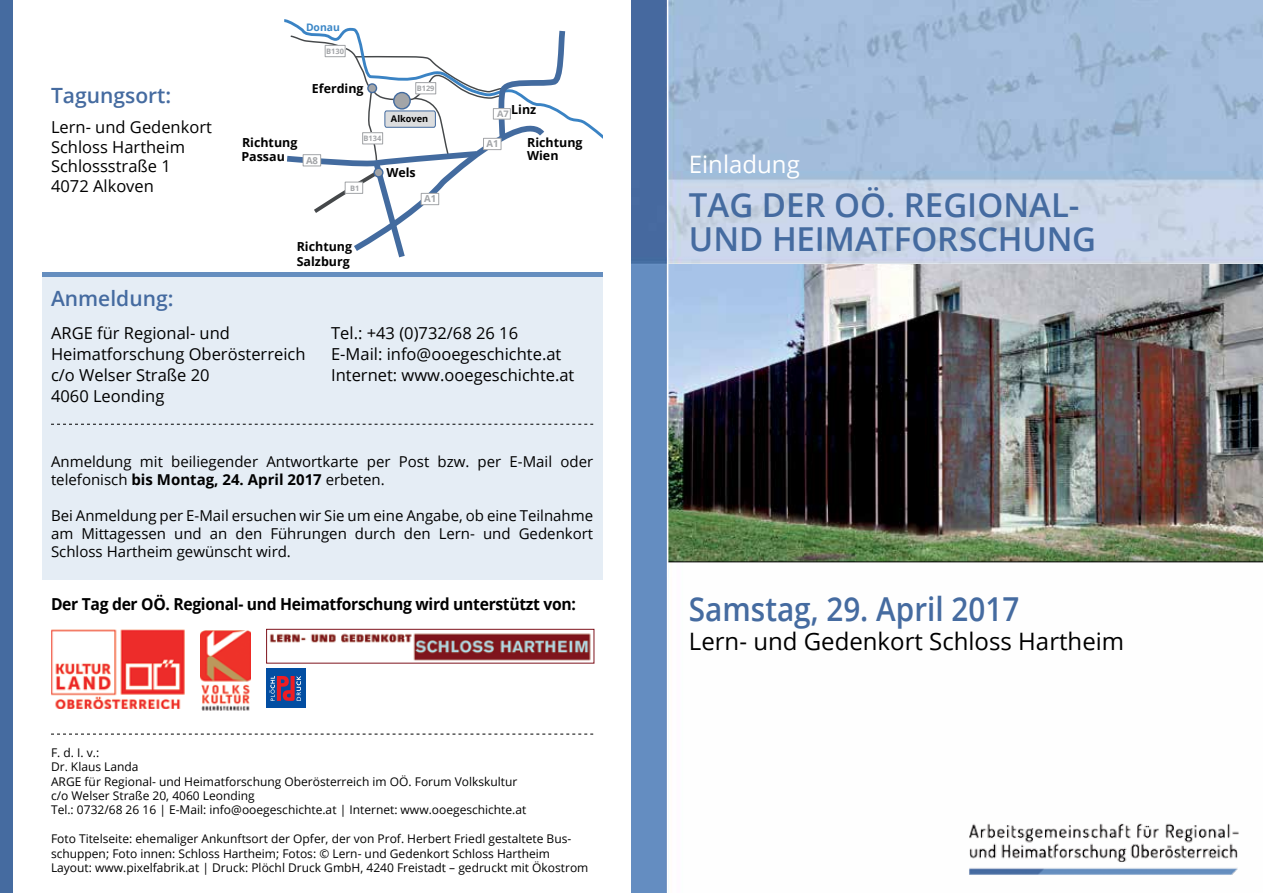
<style>
.page{position:relative;width:1263px;height:893px;background:#fff}
.page>*{position:absolute;margin:0;border:0;box-sizing:border-box;transform-origin:0 0}
.t1{font:600 33px/34.5px "Open Sans";color:#456ba0}
.t2{font:600 33px "Open Sans";color:#456ba0;scale:.9 1}
.t3{font:24px "Open Sans";color:#000}
.t4{font:24px "Open Sans";color:#fff}
.t5{font:600 21px "Open Sans";color:#456ba0}
.t6{font:16.5px/21px "Open Sans";color:#000}
.t7{font:700 16.5px "Open Sans";letter-spacing:-.02em;color:#000;scale:.95 1}
.t8{font:15px/18px "Open Sans";color:#000}
.t9{font:700 12.45px/14.2px "Open Sans";color:#000}
.t10{font:12px/14.4px "Open Sans";color:#000}
.t11{font:700 10.35px "Open Sans";color:#3b87c7}
.t12{font:700 9.6px "Open Sans";color:#a3a5a8}
.t13{font:700 9.15px "Open Sans";color:#000}
.t14{font:700 9px "Open Sans";color:#a3a5a8;scale:1.04 1}
.t15{font:700 7.5px "Open Sans";color:#a3a5a8}
.s1{font-weight:700}
</style>
<div class="page">
<img style="left:631px;top:0;width:632px;height:893px">
<div style="left:0;top:0;width:13px;height:893px;background:#456ba0"></div>
<div style="left:43px;top:277px;width:560px;height:302px;background:#e5edf5"></div>
<img style="left:956px;top:812px;width:295px;height:64px">
<img style="left:668px;top:264px;width:595px;height:297px">
<svg style="left:51px;top:734px;width:542px;height:1px"></svg>
<svg style="left:51px;top:424px;width:542px;height:1px"></svg>
<hr style="left:43px;top:273px;width:560px;height:4px;background:#658ebf">
<img style="left:51px;top:629px;width:134px;height:80px">
<img style="left:201px;top:630px;width:50px;height:81px">
<svg style="left:284px;top:19px;width:319px;height:239px"></svg>
<div style="left:374px;top:168px;width:9px;height:9px;background:#a3a5a8;border-radius:50%"></div>
<div style="left:374px;top:168px;width:10px;height:10px;border:1px solid #436b9f;border-radius:50%"></div>
<div style="left:303px;top:155px;width:18px;height:11px;background:#fff"></div>
<div style="left:303px;top:154px;width:18px;height:12px;border:1px solid #a3a5a8"></div>
<div style="left:421px;top:193px;width:18px;height:12px;background:#fff"></div>
<div style="left:421px;top:193px;width:18px;height:12px;border:1px solid #a3a5a8"></div>
<div style="left:483px;top:138px;width:18px;height:12px;background:#fff"></div>
<div style="left:483px;top:138px;width:18px;height:12px;border:1px solid #a3a5a8"></div>
<div style="left:345px;top:182px;width:18px;height:11px;background:#fff"></div>
<div style="left:345px;top:182px;width:18px;height:12px;border:1px solid #a3a5a8"></div>
<svg style="left:368px;top:84px;width:8px;height:9px"></svg>
<div style="left:367px;top:83px;width:10px;height:10px;border:1px solid #436b9f;border-radius:50%"></div>
<div style="left:416px;top:83px;width:20px;height:11px;background:#fff"></div>
<div style="left:415px;top:82px;width:21px;height:12px;border:1px solid #a3a5a8"></div>
<div style="left:363px;top:133px;width:20px;height:11px;background:#fff"></div>
<div style="left:362px;top:132px;width:21px;height:12px;border:1px solid #a3a5a8"></div>
<div style="left:325px;top:45px;width:20px;height:12px;background:#fff"></div>
<div style="left:325px;top:45px;width:21px;height:12px;border:1px solid #a3a5a8"></div>
<div style="left:266px;top:669px;width:39px;height:39px;background:#034ea2"></div>
<svg style="left:270px;top:676px;width:31px;height:25px"></svg>
<img style="left:269px;top:633px;width:322px;height:28px">
<div style="left:266px;top:629px;width:328px;height:34px;border:1px solid #7f141d"></div>
<hr style="left:668px;top:561px;width:595px;height:1px;background:#000">
<hr style="left:667px;top:0;width:1px;height:893px;background:#fff">
<h3 class="t5" style="left:51px;top:81px;width:122px">Tagungsort:</h3>
<h3 class="t6" style="left:51px;top:116px;width:162px;line-height:19.8px">Lern- und Gedenkort<br>Schloss Hartheim<br>Schlossstraße 1<br>4072 Alkoven</h3>
<h3 class="t5" style="left:51px;top:284px;width:124px">Anmeldung:</h3>
<p class="t11" style="left:306px;top:20px;width:35px">Donau</p>
<p class="t15" style="left:326px;top:45px;width:19px">B130</p>
<p class="t9" style="left:312px;top:81px;width:53px">Eferding</p>
<p class="t15" style="left:417px;top:83px;width:19px">B129</p>
<p class="t15" style="left:364px;top:133px;width:19px">B134</p>
<p class="t9" style="left:511px;top:102px;width:27px">Linz</p>
<p class="t14" style="left:497px;top:107px;width:13px">A7</p>
<p class="t13" style="left:391px;top:112px;width:39px">Alkoven</p>
<p class="t9" style="left:241px;top:135px;width:58px">Richtung<br>Passau</p>
<p class="t9" style="left:527px;top:136px;width:57px;line-height:12.9px">Richtung<br>Wien</p>
<p class="t12" style="left:486px;top:137px;width:14px">A1</p>
<p class="t12" style="left:306px;top:154px;width:14px">A8</p>
<p class="t15" style="left:350px;top:183px;width:11px">B1</p>
<p class="t9" style="left:297px;top:239px;width:57px;line-height:15px">Richtung<br>Salzburg</p>
<p class="t9" style="left:386px;top:165px;width:31px">Wels</p>
<p class="t12" style="left:424px;top:192px;width:14px">A1</p>
<h3 class="t6" style="left:51px;top:322px;width:256px">ARGE für Regional- und<br>Heimatforschung Oberösterreich c/o Welser Straße 20<br>4060 Leonding</h3>
<h3 class="t6" style="left:331px;top:322px;width:245px">Tel.: +43 (0)732/68 26 16<br>E-Mail: info@ooegeschichte.at<br>Internet: www.ooegeschichte.at</h3>
<p class="t8" style="left:51px;top:452px;width:544px">Anmeldung mit beiliegender Antwortkarte per Post bzw. per E-Mail oder telefonisch <span class="s1">bis Montag, 24. April 2017</span> erbeten.</p>
<p class="t8" style="left:51px;top:506px;width:544px;text-align:justify">Bei Anmeldung per E-Mail ersuchen wir Sie um eine Angabe, ob eine Teilnahme am Mittagessen und an den Führungen durch den Lern- und Gedenkort Schloss Hartheim gewünscht wird.</p>
<h3 class="t7" style="left:51px;top:592px;width:554px">Der Tag der OÖ. Regional- und Heimatforschung wird unterstützt von:</h3>
<p class="t10" style="left:51px;top:745px;width:477px">F. d. I. v.:<br>Dr. Klaus Landa<br>ARGE für Regional- und Heimatforschung Oberösterreich im OÖ. Forum Volkskultur c/o Welser Straße 20, 4060 Leonding<br>Tel.: 0732/68 26 16 | E-Mail: info@ooegeschichte.at | Internet: www.ooegeschichte.at</p>
<p class="t10" style="left:51px;top:831px;width:539px">Foto Titelseite: ehemaliger Ankunftsort der Opfer, der von Prof. Herbert Friedl gestaltete Bus&shy;schuppen; Foto innen: Schloss Hartheim; Fotos: © Lern- und Gedenkort Schloss Hartheim<br>Layout: www.pixelfabrik.at | Druck: Plöchl Druck GmbH, 4240 Freistadt – gedruckt mit Ökostrom</p>
<h2 class="t4" style="left:689px;top:148px;width:112px">Einladung</h2>
<h1 class="t1" style="left:689px;top:187px;width:409px">TAG DER OÖ. REGIONAL-<br>UND HEIMATFORSCHUNG</h1>
<h1 class="t2" style="left:689px;top:586px;width:369px">Samstag, 29. April 2017</h1>
<h2 class="t3" style="left:689px;top:625px;width:437px">Lern- und Gedenkort Schloss Hartheim</h2>
</div>
